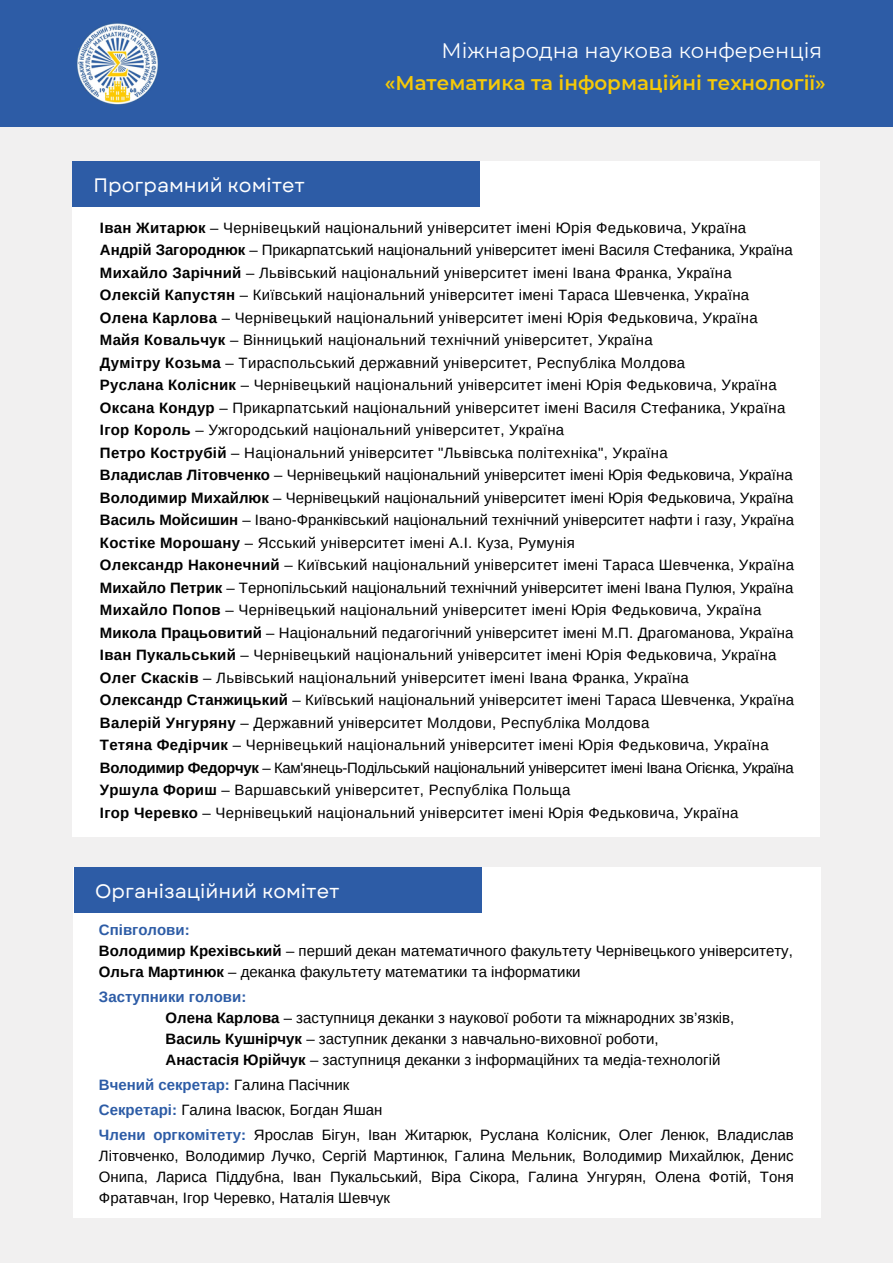
<style>
.page{position:relative;width:893px;height:1264px;background:#fff}
.page>*{position:absolute;margin:0;border:0;box-sizing:border-box;transform-origin:0 0}
.t1{font:21px "Montserrat";color:#fff}
.t2{font:600 19.8px "Montserrat";color:#f5c908}
.t3{font:19.5px "Garet";color:#fff}
.t4{font:15px/21px "Arimo";letter-spacing:.015em;color:#000;text-align:justify}
.t5{font:15px "Arimo";letter-spacing:-.02em;color:#000}
.t6{font:15px "Arimo";letter-spacing:-.005em;color:#000}
.t7{font:700 15px "Arimo";color:#2d5ca6}
.s1{font-weight:700}
.s2{font-weight:400;color:#000}
.s3{font-weight:700;color:#2d5ca6}
</style>
<div class="page">
<div style="left:0;top:0;width:892px;height:1262px;background:#f1f0f0"></div>
<div style="left:0;top:0;width:892px;height:127px;background:#2d5ca6"></div>
<img style="left:77px;top:23px;width:82px;height:82px">
<div style="left:73px;top:161px;width:746px;height:676px;background:#fff"></div>
<div style="left:73px;top:161px;width:407px;height:45px;background:#2d5ca6"></div>
<div style="left:74px;top:867px;width:747px;height:349px;background:#fff"></div>
<div style="left:74px;top:867px;width:407px;height:45px;background:#2d5ca6"></div>
<p class="t1" style="left:441px;top:38px;width:382px">Міжнародна наукова конференція</p>
<p class="t2" style="left:385px;top:70px;width:442px">«Математика та інформаційні технології»</p>
<p class="t3" style="left:94px;top:171px;width:213px">Програмний комітет</p>
<p class="t4" style="left:100px;top:217px;width:647px"><span class="s1">Іван Житарюк</span> – Чернівецький національний університет імені Юрія Федьковича, Україна</p>
<p class="t6" style="left:100px;top:242px;width:694px"><span class="s1">Андрій Загороднюк</span> – Прикарпатський національний університет імені Василя Стефаника, Україна</p>
<p class="t4" style="left:100px;top:262px;width:633px"><span class="s1">Михайло Зарічний</span> – Львівський національний університет імені Івана Франка, Україна</p>
<p class="t4" style="left:100px;top:284px;width:650px"><span class="s1">Олексій Капустян</span> – Київський національний університет імені Тараса Шевченка, Україна</p>
<p class="t4" style="left:100px;top:307px;width:659px"><span class="s1">Олена Карлова</span> – Чернівецький національний університет імені Юрія Федьковича, Україна</p>
<p class="t4" style="left:100px;top:329px;width:554px"><span class="s1">Майя Ковальчук</span> – Вінницький національний технічний університет, Україна</p>
<p class="t4" style="left:100px;top:352px;width:586px"><span class="s1">Думітру Козьма</span> – Тираспольський державний університет, Республіка Молдова</p>
<p class="t4" style="left:100px;top:374px;width:678px"><span class="s1">Руслана Колісник</span> – Чернівецький національний університет імені Юрія Федьковича, Україна</p>
<p class="t4" style="left:100px;top:397px;width:686px"><span class="s1">Оксана Кондур</span> – Прикарпатський національний університет імені Василя Стефаника, Україна</p>
<p class="t4" style="left:100px;top:419px;width:465px"><span class="s1">Ігор Король</span> – Ужгородський національний університет, Україна</p>
<p class="t4" style="left:100px;top:442px;width:569px"><span class="s1">Петро Кострубій</span> – Національний університет "Львівська політехніка", Україна</p>
<p class="t4" style="left:100px;top:464px;width:694px"><span class="s1">Владислав Літовченко</span> – Чернівецький національний університет імені Юрія Федьковича, Україна</p>
<p class="t4" style="left:100px;top:487px;width:695px"><span class="s1">Володимир Михайлюк</span> – Чернівецький національний університет імені Юрія Федьковича, Україна</p>
<p class="t4" style="left:100px;top:509px;width:695px"><span class="s1">Василь Мойсишин</span> – Івано-Франківський національний технічний університет нафти і газу, Україна</p>
<p class="t4" style="left:100px;top:532px;width:476px"><span class="s1">Костіке Морошану</span> – Ясський університет імені А.І. Куза, Румунія</p>
<p class="t4" style="left:100px;top:554px;width:695px"><span class="s1">Олександр Наконечний</span> – Київський національний університет імені Тараса Шевченка, Україна</p>
<p class="t4" style="left:100px;top:577px;width:695px"><span class="s1">Михайло Петрик</span> – Тернопільський національний технічний університет імені Івана Пулюя, Україна</p>
<p class="t4" style="left:100px;top:599px;width:663px"><span class="s1">Михайло Попов</span> – Чернівецький національний університет імені Юрія Федьковича, Україна</p>
<p class="t4" style="left:100px;top:622px;width:695px"><span class="s1">Микола Працьовитий</span> – Національний педагогічний університет імені М.П. Драгоманова, Україна</p>
<p class="t4" style="left:100px;top:644px;width:678px"><span class="s1">Іван Пукальський</span> – Чернівецький національний університет імені Юрія Федьковича, Україна</p>
<p class="t4" style="left:100px;top:667px;width:590px"><span class="s1">Олег Скасків</span> – Львівський національний університет імені Івана Франка, Україна</p>
<p class="t4" style="left:100px;top:689px;width:695px"><span class="s1">Олександр Станжицький</span> – Київський національний університет імені Тараса Шевченка, Україна</p>
<p class="t4" style="left:100px;top:711px;width:551px"><span class="s1">Валерій Унгуряну</span> – Державний університет Молдови, Республіка Молдова</p>
<p class="t4" style="left:100px;top:734px;width:670px"><span class="s1">Тетяна Федірчик</span> – Чернівецький національний університет імені Юрія Федьковича, Україна</p>
<p class="t5" style="left:100px;top:759px;width:695px"><span class="s1">Володимир Федорчук</span> – Кам'янець-Подільський національний університет імені Івана Огієнка, Україна</p>
<p class="t4" style="left:100px;top:779px;width:472px"><span class="s1">Уршула Фориш</span> – Варшавський університет, Республіка Польща</p>
<p class="t4" style="left:100px;top:801px;width:640px"><span class="s1">Ігор Черевко</span> – Чернівецький національний університет імені Юрія Федьковича, Україна</p>
<p class="t3" style="left:95px;top:877px;width:246px">Організаційний комітет</p>
<p class="t7" style="left:99px;top:921px;width:92px">Співголови:</p>
<p class="t4" style="left:99px;top:940px;width:695px"><span class="s1">Володимир Крехівський</span> – перший декан математичного факультету Чернівецького університету,</p>
<p class="t4" style="left:99px;top:961px;width:483px"><span class="s1">Ольга Мартинюк</span> – деканка факультету математики та інформатики</p>
<p class="t7" style="left:99px;top:988px;width:149px">Заступники голови:</p>
<p class="t4" style="left:166px;top:1007px;width:570px"><span class="s1">Олена Карлова</span> – заступниця деканки з наукової роботи та міжнародних зв’язків,</p>
<p class="t4" style="left:166px;top:1028px;width:494px"><span class="s1">Василь Кушнірчук</span> – заступник деканки з навчально-виховної роботи,</p>
<p class="t4" style="left:166px;top:1049px;width:556px"><span class="s1">Анастасія Юрійчук</span> – заступниця деканки з інформаційних та медіа-технологій</p>
<p class="t7" style="left:99px;top:1076px;width:252px">Вчений секретар: <span class="s2">Галина Пасічник</span></p>
<p class="t4" style="left:99px;top:1099px;width:285px"><span class="s3">Секретарі:</span> Галина Івасюк, Богдан Яшан</p>
<p class="t4" style="left:99px;top:1124px;width:696px"><span class="s3">Члени оргкомітету:</span> Ярослав Бігун, Іван Житарюк, Руслана Колісник, Олег Ленюк, Владислав Літовченко, Володимир Лучко, Сергій Мартинюк, Галина Мельник, Володимир Михайлюк, Денис Онипа, Лариса Піддубна, Іван Пукальський, Віра Сікора, Галина Унгурян, Олена Фотій, Тоня Фратавчан, Ігор Черевко, Наталія Шевчук</p>
</div>
